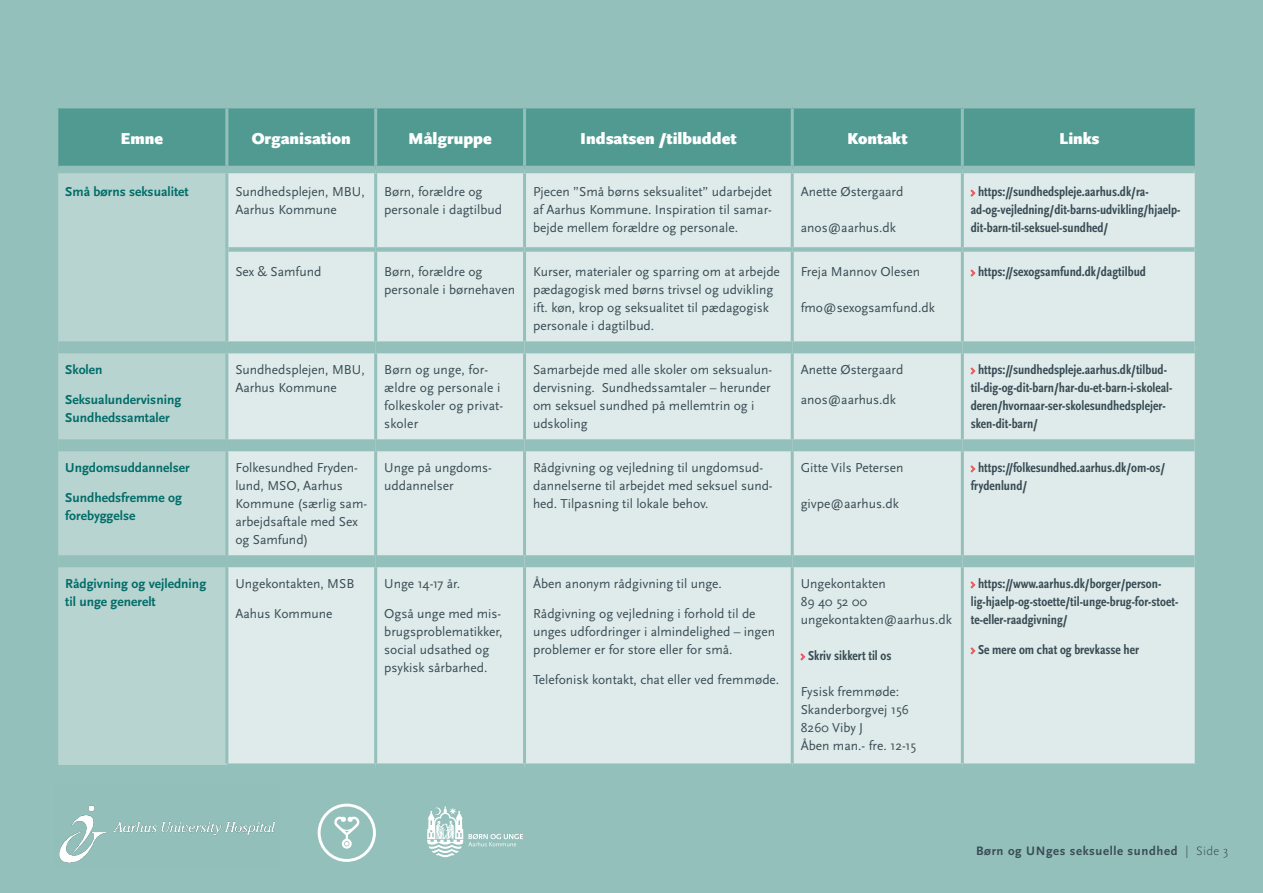
<style>
.page{position:relative;width:1263px;height:893px;background:#94c0bb}
.page>*{position:absolute;margin:0;border:0;box-sizing:border-box;transform-origin:0 0}
.t1{font:900 16.5px "Scala Sans OT";color:#fff}
.t2{font:13.5px/18px "Scala Sans OT";color:#394c55}
.t3{font:700 condensed 13.5px/18px "Scala Sans OT";color:#394c55}
.t4{font:700 13.5px/18px "Scala Sans OT";color:#006c68}
.t5{font:700 12.75px "Scala Sans OT";letter-spacing:.05em;color:#394c55}
.s1{font-weight:300}
</style>
<div class="page">
<div style="left:58px;top:108px;width:1137px;height:58px;background:#509a92"></div>
<div style="left:58px;top:173px;width:169px;height:592px;background:#b8d4d0"></div>
<div style="left:228px;top:173px;width:967px;height:590px;background:#dfebea"></div>
<hr style="left:225px;top:108px;width:3px;height:58px;background:#94c0bb">
<hr style="left:374px;top:108px;width:3px;height:58px;background:#94c0bb">
<hr style="left:523px;top:108px;width:3px;height:58px;background:#94c0bb">
<hr style="left:791px;top:108px;width:3px;height:58px;background:#94c0bb">
<hr style="left:961px;top:108px;width:3px;height:58px;background:#94c0bb">
<hr style="left:374px;top:173px;width:3px;height:74px;background:#94c0bb">
<hr style="left:523px;top:173px;width:3px;height:74px;background:#94c0bb">
<hr style="left:791px;top:173px;width:3px;height:74px;background:#94c0bb">
<hr style="left:961px;top:173px;width:3px;height:74px;background:#94c0bb">
<hr style="left:374px;top:252px;width:3px;height:89px;background:#94c0bb">
<hr style="left:523px;top:252px;width:3px;height:89px;background:#94c0bb">
<hr style="left:791px;top:252px;width:3px;height:89px;background:#94c0bb">
<hr style="left:961px;top:252px;width:3px;height:89px;background:#94c0bb">
<hr style="left:374px;top:353px;width:3px;height:86px;background:#94c0bb">
<hr style="left:523px;top:353px;width:3px;height:86px;background:#94c0bb">
<hr style="left:791px;top:353px;width:3px;height:86px;background:#94c0bb">
<hr style="left:961px;top:353px;width:3px;height:86px;background:#94c0bb">
<hr style="left:374px;top:451px;width:3px;height:104px;background:#94c0bb">
<hr style="left:374px;top:567px;width:3px;height:196px;background:#94c0bb">
<hr style="left:523px;top:451px;width:3px;height:104px;background:#94c0bb">
<hr style="left:523px;top:567px;width:3px;height:196px;background:#94c0bb">
<hr style="left:791px;top:451px;width:3px;height:104px;background:#94c0bb">
<hr style="left:791px;top:567px;width:3px;height:196px;background:#94c0bb">
<hr style="left:961px;top:451px;width:3px;height:104px;background:#94c0bb">
<hr style="left:961px;top:567px;width:3px;height:196px;background:#94c0bb">
<hr style="left:225px;top:173px;width:3px;height:76px;background:#94c0bb">
<hr style="left:225px;top:249px;width:3px;height:92px;background:#94c0bb">
<hr style="left:225px;top:353px;width:3px;height:86px;background:#94c0bb">
<hr style="left:225px;top:451px;width:3px;height:104px;background:#94c0bb">
<hr style="left:225px;top:567px;width:3px;height:196px;background:#94c0bb">
<div style="left:228px;top:247px;width:148px;height:5px;background:#94c0bb"></div>
<div style="left:376px;top:247px;width:148px;height:5px;background:#94c0bb"></div>
<div style="left:524px;top:247px;width:268px;height:5px;background:#94c0bb"></div>
<div style="left:792px;top:247px;width:170px;height:5px;background:#94c0bb"></div>
<div style="left:962px;top:247px;width:233px;height:5px;background:#94c0bb"></div>
<div style="left:227px;top:341px;width:149px;height:12px;background:#94c0bb"></div>
<div style="left:376px;top:341px;width:148px;height:12px;background:#94c0bb"></div>
<div style="left:524px;top:341px;width:268px;height:12px;background:#94c0bb"></div>
<div style="left:792px;top:341px;width:170px;height:12px;background:#94c0bb"></div>
<div style="left:962px;top:341px;width:233px;height:12px;background:#94c0bb"></div>
<div style="left:58px;top:341px;width:169px;height:12px;background:#94c0bb"></div>
<div style="left:227px;top:439px;width:149px;height:12px;background:#94c0bb"></div>
<div style="left:376px;top:439px;width:148px;height:12px;background:#94c0bb"></div>
<div style="left:524px;top:439px;width:268px;height:12px;background:#94c0bb"></div>
<div style="left:792px;top:439px;width:170px;height:12px;background:#94c0bb"></div>
<div style="left:962px;top:439px;width:233px;height:12px;background:#94c0bb"></div>
<div style="left:58px;top:439px;width:169px;height:12px;background:#94c0bb"></div>
<div style="left:227px;top:555px;width:149px;height:12px;background:#94c0bb"></div>
<div style="left:376px;top:555px;width:148px;height:12px;background:#94c0bb"></div>
<div style="left:524px;top:555px;width:268px;height:12px;background:#94c0bb"></div>
<div style="left:792px;top:555px;width:170px;height:12px;background:#94c0bb"></div>
<div style="left:962px;top:555px;width:233px;height:12px;background:#94c0bb"></div>
<div style="left:58px;top:555px;width:169px;height:12px;background:#94c0bb"></div>
<svg style="left:970px;top:190px;width:5px;height:7px"></svg>
<svg style="left:970px;top:269px;width:5px;height:8px"></svg>
<svg style="left:970px;top:367px;width:5px;height:8px"></svg>
<svg style="left:970px;top:465px;width:5px;height:7px"></svg>
<svg style="left:800px;top:653px;width:5px;height:7px"></svg>
<svg style="left:970px;top:581px;width:5px;height:7px"></svg>
<svg style="left:970px;top:647px;width:5px;height:7px"></svg>
<img style="left:59px;top:805px;width:216px;height:58px">
<svg style="left:427px;top:806px;width:96px;height:51px"></svg>
<svg style="left:318px;top:804px;width:58px;height:58px"></svg>
<p class="t1" style="left:121px;top:129px;width:44px">Emne</p>
<p class="t1" style="left:252px;top:129px;width:101px">Organisation</p>
<p class="t1" style="left:408px;top:129px;width:85px">Målgruppe</p>
<p class="t1" style="left:580px;top:129px;width:158px">Indsatsen /tilbuddet</p>
<p class="t1" style="left:847px;top:129px;width:62px">Kontakt</p>
<p class="t1" style="left:1059px;top:129px;width:42px">Links</p>
<p class="t4" style="left:65px;top:183px;width:125px">Små børns seksualitet</p>
<p class="t2" style="left:235px;top:183px;width:131px">Sundhedsplejen, MBU,<br>Aarhus Kommune</p>
<p class="t2" style="left:384px;top:183px;width:119px">Børn, forældre og personale i dagtilbud</p>
<p class="t2" style="left:533px;top:183px;width:240px;text-align:justify">Pjecen ”Små børns seksualitet” udarbejdet af Aarhus Kommune. Inspiration til samar&shy;bejde mellem forældre og personale.</p>
<p class="t2" style="left:801px;top:183px;width:104px">Anette Østergaard</p>
<p class="t3" style="left:971px;top:183px;width:211px;text-indent:7px">https://sundhedspleje.aarhus.dk/ra&shy;ad-og-vejledning/dit-barns-udvikling/hjaelp&shy;dit-barn-til-seksuel-sundhed/</p>
<p class="t2" style="left:801px;top:219px;width:97px">anos@aarhus.dk</p>
<p class="t4" style="left:65px;top:361px;width:39px">Skolen</p>
<p class="t4" style="left:65px;top:391px;width:117px">Seksualundervisning<br>Sundhedssamtaler</p>
<p class="t4" style="left:65px;top:459px;width:126px">Ungdomsuddannelser</p>
<p class="t4" style="left:65px;top:489px;width:118px">Sundhedsfremme og forebyggelse</p>
<p class="t2" style="left:235px;top:263px;width:87px">Sex &amp; Samfund</p>
<p class="t2" style="left:384px;top:263px;width:132px">Børn, forældre og personale i børnehaven</p>
<p class="t2" style="left:533px;top:263px;width:248px">Kurser, materialer og sparring om at arbejde pædagogisk med børns trivsel og udvikling ift. køn, krop og seksualitet til pædagogisk personale i dagtilbud.</p>
<p class="t2" style="left:801px;top:263px;width:121px">Freja Mannov Olesen</p>
<p class="t2" style="left:801px;top:299px;width:136px">fmo@sexogsamfund.dk</p>
<p class="t2" style="left:235px;top:361px;width:131px">Sundhedsplejen, MBU,<br>Aarhus Kommune</p>
<p class="t2" style="left:384px;top:361px;width:121px">Børn og unge, for&shy;ældre og personale i folkeskoler og privat&shy;skoler</p>
<p class="t2" style="left:533px;top:361px;width:241px">Samarbejde med alle skoler om seksualun&shy;dervisning. Sundhedssamtaler – herunder om seksuel sundhed på mellemtrin og i udskoling</p>
<p class="t2" style="left:801px;top:361px;width:104px">Anette Østergaard</p>
<p class="t2" style="left:801px;top:391px;width:97px">anos@aarhus.dk</p>
<p class="t2" style="left:235px;top:459px;width:133px">Folkesundhed Fryden&shy;lund, MSO, Aarhus<br>Kommune (særlig sam&shy;arbejdsaftale med Sex og Samfund)</p>
<p class="t2" style="left:384px;top:459px;width:109px">Unge på ungdoms&shy;uddannelser</p>
<p class="t2" style="left:533px;top:459px;width:241px">Rådgivning og vejledning til ungdomsud&shy;dannelserne til arbejdet med seksuel sund&shy;hed. Tilpasning til lokale behov.</p>
<p class="t2" style="left:801px;top:459px;width:104px">Gitte Vils Petersen</p>
<p class="t2" style="left:801px;top:495px;width:100px">givpe@aarhus.dk</p>
<p class="t4" style="left:65px;top:575px;width:142px">Rådgivning og vejledning til unge generelt</p>
<p class="t2" style="left:235px;top:575px;width:120px">Ungekontakten, MSB</p>
<p class="t2" style="left:235px;top:605px;width:99px">Aahus Kommune</p>
<p class="t2" style="left:384px;top:575px;width:77px">Unge 14-17 år.</p>
<p class="t2" style="left:384px;top:605px;width:120px">Også unge med mis&shy;brugsproblematikker, social udsathed og psykisk sårbarhed.</p>
<p class="t2" style="left:533px;top:575px;width:190px">Åben anonym rådgivning til unge.</p>
<p class="t2" style="left:533px;top:605px;width:244px">Rådgivning og vejledning i forhold til de unges udfordringer i almindelighed – ingen problemer er for store eller for små.</p>
<p class="t2" style="left:533px;top:671px;width:248px">Telefonisk kontakt, chat eller ved fremmøde.</p>
<p class="t2" style="left:801px;top:575px;width:87px">Ungekontakten</p>
<p class="t2" style="left:801px;top:593px;width:68px">89 40 52 00</p>
<p class="t2" style="left:801px;top:611px;width:153px">ungekontakten@aarhus.dk</p>
<p class="t3" style="left:808px;top:647px;width:85px">Skriv sikkert til os</p>
<p class="t2" style="left:801px;top:683px;width:100px">Fysisk fremmøde:</p>
<p class="t2" style="left:801px;top:701px;width:110px">Skanderborgvej 156<br>8260 Viby J</p>
<p class="t2" style="left:801px;top:737px;width:117px">Åben man.- fre. 12-15</p>
<p class="t3" style="left:978px;top:263px;width:169px">https://sexogsamfund.dk/dagtilbud</p>
<p class="t3" style="left:971px;top:361px;width:203px;text-indent:7px">https://sundhedspleje.aarhus.dk/tilbud&shy;til-dig-og-dit-barn/har-du-et-barn-i-skoleal&shy;deren/hvornaar-ser-skolesundhedsplejer&shy;sken-dit-barn/</p>
<p class="t3" style="left:971px;top:459px;width:196px;text-indent:7px">https://folkesundhed.aarhus.dk/om-os/ frydenlund/</p>
<p class="t3" style="left:971px;top:575px;width:209px;text-indent:7px">https://www.aarhus.dk/borger/person&shy;lig-hjaelp-og-stoette/til-unge-brug-for-stoet&shy;te-eller-raadgivning/</p>
<p class="t3" style="left:978px;top:641px;width:162px">Se mere om chat og brevkasse her</p>
<p class="t5" style="left:976px;top:844px;width:254px">Børn og UNges seksuelle sundhed <span class="s1">| Side 3</span></p>
</div>
